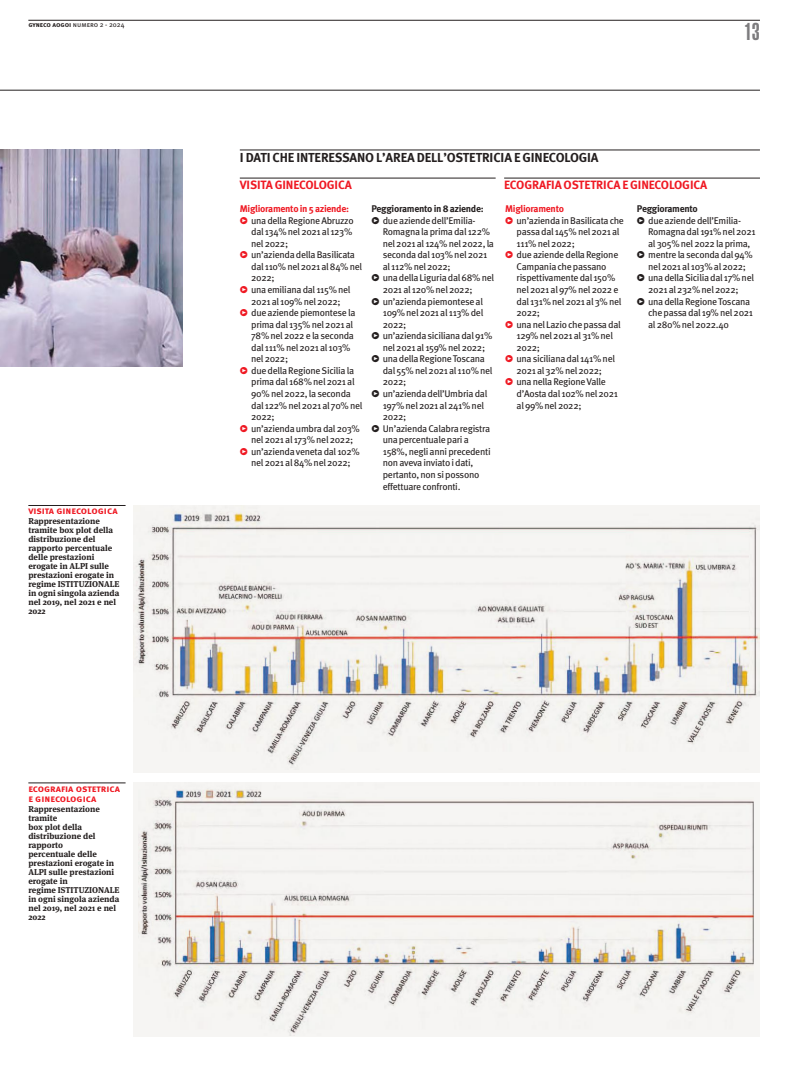
<style>
.page{position:relative;width:794px;height:1078px;background:#fff}
.page>*{position:absolute;margin:0;border:0;box-sizing:border-box;transform-origin:0 0}
.t1{font:900 extra-condensed 24px "Helvetica";color:#7d7c7e}
.t2{font:700 13px "Meta Pro";letter-spacing:-.01em;color:#241f1f}
.t3{font:700 12px "Meta Pro";letter-spacing:-.01em;color:#ef1923}
.t4{font:700 10px/10.5px "Meta Pro";color:#ef1923}
.t5{font:9.7px/11.6px "Meta Pro";letter-spacing:-.03em;color:#241f1f}
.t6{font:700 9.7px "Meta Pro";letter-spacing:-.03em;color:#ef1923}
.t7{font:700 9.7px "Meta Pro";letter-spacing:-.03em;color:#241f1f}
.t8{font:700 8.5px/9px "Meta Serif OT";color:#241f1f}
.t9{font:7px "Meta Pro";color:#241f1f}
.s1{font-weight:700}
.s2{color:#ef1923}
</style>
<div class="page">
<hr style="left:28px;top:20px;width:732px;height:1px;background:#241f1f">
<img style="left:0;top:150px;width:183px;height:216px">
<hr style="left:0;top:90px;width:760px;height:1px;background:#241f1f">
<img style="left:138px;top:782px;width:620px;height:252px">
<hr style="left:28px;top:782px;width:98px;height:1px;background:#241f1f">
<hr style="left:240px;top:150px;width:520px;height:1px;background:#241f1f">
<hr style="left:240px;top:178px;width:255px;height:1px;background:#241f1f">
<hr style="left:504px;top:178px;width:256px;height:1px;background:#241f1f">
<img style="left:134px;top:505px;width:626px;height:264px">
<hr style="left:28px;top:505px;width:98px;height:1px;background:#241f1f">
<p class="t9" style="left:28px;top:22px;width:98px"><span class="s1">gyneco aogoi</span> numero 2 - 2024</p>
<p class="t4" style="left:28px;top:506px;width:91px">visita ginecologica</p>
<p class="t8" style="left:28px;top:517px;width:93px">Rappresentazione tramite box plot della distribuzione del rapporto percentuale delle prestazioni erogate in ALPI sulle prestazioni erogate in regime ISTITUZIONALE in ogni singola azienda nel 2019, nel 2021 e nel<br>2022</p>
<p class="t4" style="left:28px;top:783px;width:93px">ecografia ostetrica e ginecologica</p>
<p class="t8" style="left:28px;top:804px;width:93px">Rappresentazione tramite<br>box plot della distribuzione del rapporto<br>percentuale delle prestazioni erogate in<br>ALPI sulle prestazioni erogate in<br>regime ISTITUZIONALE in ogni singola azienda nel 2019, nel 2021 e nel<br>2022</p>
<h1 class="t1" style="left:744px;top:23px;width:17px">13</h1>
<h2 class="t2" style="left:240px;top:153px;width:360px">I DATI CHE INTERESSANO L’AREA DELL’OSTETRICIA E GINECOLOGIA</h2>
<p class="t3" style="left:240px;top:180px;width:113px">VISITA GINECOLOGICA</p>
<p class="t3" style="left:504px;top:180px;width:205px">ECOGRAFIA OSTETRICA E GINECOLOGICA</p>
<p class="t6" style="left:240px;top:205px;width:111px">Miglioramento in 5 aziende:</p>
<p class="t5" style="left:251px;top:215px;width:104px;text-indent:-11px"><span class="s2">•</span> una della Regione Abruzzo dal 134% nel 2021 al 123% nel 2022;</p>
<p class="t5" style="left:251px;top:250px;width:113px;text-indent:-11px"><span class="s2">•</span> un’azienda della Basilicata dal 110% nel 2021 al 84% nel<br>2022;</p>
<p class="t5" style="left:240px;top:284px;width:112px;text-align:center"><span class="s2">•</span> una emiliana dal 115% nel<br>2021 al 109% nel 2022;</p>
<p class="t5" style="left:251px;top:307px;width:106px;text-indent:-11px"><span class="s2">•</span> due aziende piemontese la prima dal 135% nel 2021 al<br>78% nel 2022 e la seconda dal 111% nel 2021 al 103% nel 2022;</p>
<p class="t5" style="left:251px;top:365px;width:113px;text-indent:-11px"><span class="s2">•</span> due della Regione Sicilia la prima dal 168% nel 2021 al<br>90% nel 2022, la seconda dal 122% nel 2021 al 70% nel<br>2022;</p>
<p class="t5" style="left:240px;top:423px;width:122px;text-align:center"><span class="s2">•</span> un’azienda umbra dal 203% nel 2021 al 173% nel 2022;</p>
<p class="t5" style="left:240px;top:446px;width:121px;text-align:center"><span class="s2">•</span> un’azienda veneta dal 102% nel 2021 al 84% nel 2022;</p>
<p class="t7" style="left:371px;top:205px;width:114px">Peggioramento in 8 aziende:</p>
<p class="t5" style="left:383px;top:215px;width:113px;text-indent:-11px">• due aziende dell’Emilia-<br>Romagna la prima dal 122% nel 2021 al 124% nel 2022, la seconda dal 103% nel 2021 al 112% nel 2022;</p>
<p class="t5" style="left:383px;top:273px;width:113px;text-indent:-11px">• una della Liguria dal 68% nel<br>2021 al 120% nel 2022;</p>
<p class="t5" style="left:383px;top:296px;width:102px;text-align:justify;text-indent:-11px">• un’azienda piemontese al 109% nel 2021 al 113% del 2022;</p>
<p class="t5" style="left:371px;top:331px;width:122px;text-align:center">• un’azienda siciliana dal 91% nel 2021 al 159% nel 2022;</p>
<p class="t5" style="left:383px;top:354px;width:111px;text-indent:-11px">• una della Regione Toscana dal 55% nel 2021 al 110% nel<br>2022;</p>
<p class="t5" style="left:383px;top:388px;width:106px;text-indent:-11px">• un’azienda dell’Umbria dal<br>197% nel 2021 al 241% nel<br>2022;</p>
<p class="t5" style="left:383px;top:423px;width:109px;text-indent:-11px">• Un’azienda Calabra registra una percentuale pari a<br>158%, negli anni precedenti non aveva inviato i dati, pertanto, non si possono effettuare confronti.</p>
<p class="t6" style="left:505px;top:205px;width:60px">Miglioramento</p>
<p class="t5" style="left:516px;top:215px;width:109px;text-indent:-11px"><span class="s2">•</span> un’azienda in Basilicata che passa dal 145% nel 2021 al<br>111% nel 2022;</p>
<p class="t5" style="left:516px;top:250px;width:106px;text-indent:-11px"><span class="s2">•</span> due aziende della Regione<br>Campania che passano rispettivamente dal 150% nel 2021 al 97% nel 2022 e dal 131% nel 2021 al 3% nel<br>2022;</p>
<p class="t5" style="left:516px;top:319px;width:106px;text-indent:-11px"><span class="s2">•</span> una nel Lazio che passa dal<br>129% nel 2021 al 31% nel<br>2022;</p>
<p class="t5" style="left:505px;top:354px;width:111px;text-align:center"><span class="s2">•</span> una siciliana dal 141% nel<br>2021 al 32% nel 2022;</p>
<p class="t5" style="left:516px;top:377px;width:103px;text-indent:-11px"><span class="s2">•</span> una nella Regione Valle d’Aosta dal 102% nel 2021 al 99% nel 2022;</p>
<p class="t7" style="left:637px;top:205px;width:63px">Peggioramento</p>
<p class="t5" style="left:648px;top:215px;width:109px;text-indent:-11px">• due aziende dell’Emilia-<br>Romagna dal 191% nel 2021 al 305% nel 2022 la prima,</p>
<p class="t5" style="left:637px;top:250px;width:118px;text-align:center">• mentre la seconda dal 94% nel 2021 al 103% al 2022;</p>
<p class="t5" style="left:637px;top:273px;width:119px;text-align:center">• una della Sicilia dal 17% nel<br>2021 al 232% nel 2022;</p>
<p class="t5" style="left:648px;top:296px;width:106px;text-indent:-11px">• una della Regione Toscana che passa dal 19% nel 2021 al 280% nel 2022.40</p>
</div>
